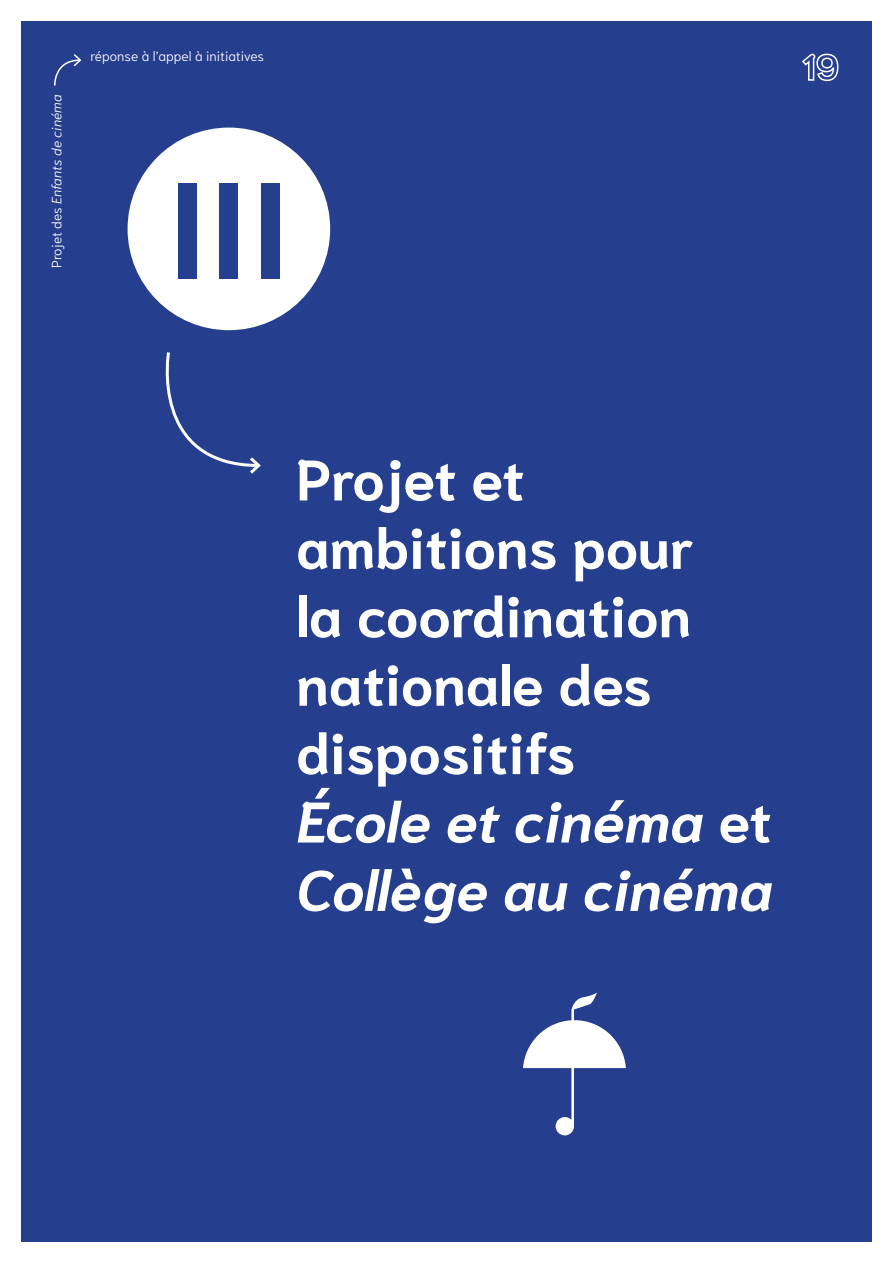
<style>
.page{position:relative;width:893px;height:1263px;background:#fff}
.page>*{position:absolute;margin:0;border:0;box-sizing:border-box;transform-origin:0 0}
.t1{font:700 136.5px "Niramit";color:#253f8e}
.t2{font:700 57px/68.4px "Niramit";color:#fff}
.t3{font:300 13.5px "Niramit";color:#fff}
.t4{font:italic 300 13.5px "Niramit";color:#fff}
.s1{font-style:normal}
.s2{font-style:italic}
</style>
<div class="page">
<div style="left:21px;top:21px;width:851px;height:1221px;background:#253f8e"></div>
<svg style="left:54px;top:54px;width:28px;height:32px"></svg>
<svg style="left:802px;top:53px;width:37px;height:29px"></svg>
<svg style="left:165px;top:352px;width:96px;height:122px"></svg>
<div style="left:128px;top:128px;width:202px;height:202px;background:#fff;border-radius:50%"></div>
<svg style="left:523px;top:992px;width:103px;height:143px"></svg>
<p class="t4" style="left:45px;top:268px;width:175px;rotate:-90deg"><span class="s1">Projet des</span> Enfants de cinéma</p>
<p class="t3" style="left:90px;top:45px;width:175px">réponse à l’appel à initiatives</p>
<h1 class="t1" style="left:167px;top:151px;width:126px">III</h1>
<p class="t2" style="left:296px;top:447px;width:478px">Projet et ambitions pour<br>la coordination nationale des dispositifs<br><span class="s2">École et cinéma</span> et<br><span class="s2">Collège au cinéma</span></p>
</div>
